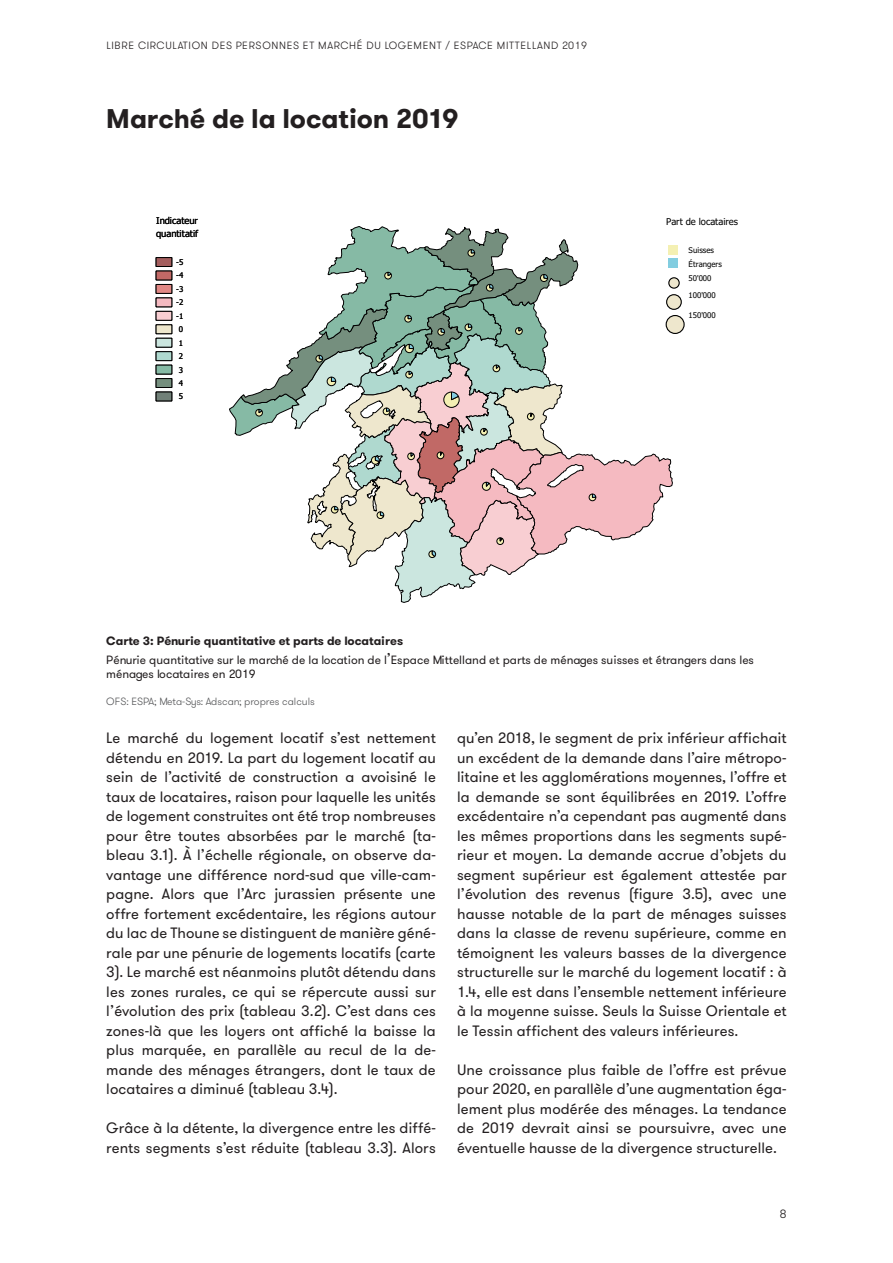
<style>
.page{position:relative;width:893px;height:1263px;background:#fff}
.page>*{position:absolute;margin:0;border:0;box-sizing:border-box;transform-origin:0 0}
.Titel{font:700 27px "GT Walsheim";letter-spacing:-.005em;color:#231f20}
.Lauftext{font:15px/19.5px "GT Walsheim";letter-spacing:.005em;color:#231f20;text-align:justify}
.Bildquelle{font:12px/14.4px "GT Walsheim";color:#231f20}
.Bildquelle-2{font:700 12px "GT Walsheim";color:#231f20}
.t1{font:300 12px "GT Walsheim";color:#231f20}
.t2{font:300 10.5px "GT Walsheim";letter-spacing:.065em;color:#231f20}
.Bildquelle-3{font:300 10.5px "GT Walsheim";color:#57585a}
.t3{font:9.45px/13.6px "Tahoma";color:#000}
.t4{font:7.8px/13.5px "Tahoma";letter-spacing:-.005em;color:#000;text-align:center}
.s1{font-size:15px}
</style>
<div class="page">
<div style="left:156px;top:257px;width:16px;height:10px;background:#a45e5e;border:1px solid #000"></div>
<div style="left:156px;top:271px;width:16px;height:9px;background:#c16966"></div>
<div style="left:156px;top:284px;width:16px;height:10px;background:#e18885;border:1px solid #000"></div>
<div style="left:156px;top:298px;width:16px;height:9px;background:#f5bac1"></div>
<div style="left:156px;top:311px;width:16px;height:10px;background:#f8ced2;border:1px solid #000"></div>
<div style="left:156px;top:324px;width:16px;height:10px;background:#eee7cd;border:1px solid #000"></div>
<div style="left:156px;top:338px;width:16px;height:9px;background:#cbe6df;border:1px solid #000"></div>
<div style="left:156px;top:351px;width:16px;height:10px;background:#afd9cf;border:1px solid #000"></div>
<div style="left:156px;top:365px;width:16px;height:9px;background:#86baa5"></div>
<div style="left:156px;top:378px;width:16px;height:10px;background:#758f7e;border:1px solid #000"></div>
<div style="left:156px;top:392px;width:16px;height:9px;background:#718078;border:1px solid #000"></div>
<svg style="left:229px;top:226px;width:448px;height:377px"></svg>
<svg style="left:669px;top:278px;width:10px;height:10px"></svg>
<div style="left:668px;top:277px;width:12px;height:12px;border:1px solid #000;border-radius:50%"></div>
<div style="left:667px;top:295px;width:14px;height:14px;background:#eee7cd;border-radius:50%"></div>
<div style="left:666px;top:294px;width:16px;height:16px;border:1px solid #000;border-radius:50%"></div>
<div style="left:666px;top:315px;width:18px;height:18px;background:#eee7cd;border-radius:50%"></div>
<div style="left:666px;top:315px;width:19px;height:19px;border:1px solid #000;border-radius:50%"></div>
<p class="t2" style="left:106px;top:39px;width:482px">LIBRE CIRCULATION DES PERSONNES ET MARCHÉ DU LOGEMENT / ESPACE MITTELLAND 2019</p>
<p class="Titel" style="left:106px;top:101px;width:354px">Marché de la location 2019</p>
<p class="t3" style="left:156px;top:213px;width:44px">Indicateur quantitatif</p>
<p class="t4" style="left:176px;top:255px;width:9px">-5 -4 -3 -2 -1<br>0<br>1<br>2<br>3<br>4<br>5</p>
<p class="t3" style="left:666px;top:215px;width:73px">Part de locataires</p>
<p class="t4" style="left:689px;top:243px;width:35px;text-align:left">Suisses<br>Étrangers<br>50'000</p>
<p class="t4" style="left:689px;top:288px;width:29px">100'000</p>
<p class="t4" style="left:689px;top:309px;width:29px">150'000</p>
<p class="Bildquelle-2" style="left:106px;top:633px;width:298px">Carte 3: Pénurie quantitative et parts de locataires</p>
<p class="Bildquelle" style="left:106px;top:652px;width:649px">Pénurie quantitative sur le marché de la location de l<span class="s1">’</span>Espace Mittelland et parts de ménages suisses et étrangers dans les ménages locataires en 2019</p>
<p class="Bildquelle-3" style="left:106px;top:695px;width:210px">OFS: ESPA; Meta-Sys: Adscan; propres calculs</p>
<p class="Lauftext" style="left:106px;top:728px;width:331px">Le marché du logement locatif s’est nettement détendu en 2019. La part du logement locatif au sein de l’activité de construction a avoisiné le taux de locataires, raison pour laquelle les unités de logement construites ont été trop nombreuses pour être toutes absorbées par le marché (ta&shy;bleau 3.1). À l’échelle régionale, on observe da&shy;vantage une différence nord-sud que ville-cam&shy;pagne. Alors que l’Arc jurassien présente une offre fortement excédentaire, les régions autour du lac de Thoune se distinguent de manière géné&shy;rale par une pénurie de logements locatifs (carte 3). Le marché est néanmoins plutôt détendu dans les zones rurales, ce qui se répercute aussi sur l’évolution des prix (tableau 3.2). C’est dans ces zones-là que les loyers ont affiché la baisse la plus marquée, en parallèle au recul de la de&shy;mande des ménages étrangers, dont le taux de locataires a diminué (tableau 3.4).</p>
<p class="Lauftext" style="left:106px;top:1118px;width:331px">Grâce à la détente, la divergence entre les diffé&shy;rents segments s’est réduite (tableau 3.3). Alors</p>
<p class="Lauftext" style="left:457px;top:728px;width:331px">qu’en 2018, le segment de prix inférieur affichait un excédent de la demande dans l’aire métropo&shy;litaine et les agglomérations moyennes, l’offre et la demande se sont équilibrées en 2019. L’offre excédentaire n’a cependant pas augmenté dans les mêmes proportions dans les segments supé&shy;rieur et moyen. La demande accrue d’objets du segment supérieur est également attestée par l’évolution des revenus (figure 3.5), avec une hausse notable de la part de ménages suisses dans la classe de revenu supérieure, comme en témoignent les valeurs basses de la divergence structurelle sur le marché du logement locatif : à 1.4, elle est dans l’ensemble nettement inférieure à la moyenne suisse. Seuls la Suisse Orientale et le Tessin affichent des valeurs inférieures.</p>
<p class="Lauftext" style="left:457px;top:1060px;width:331px">Une croissance plus faible de l’offre est prévue pour 2020, en parallèle d’une augmentation éga&shy;lement plus modérée des ménages. La tendance de 2019 devrait ainsi se poursuivre, avec une éventuelle hausse de la divergence structurelle.</p>
<p class="t1" style="left:780px;top:1206px;width:8px">8</p>
</div>
